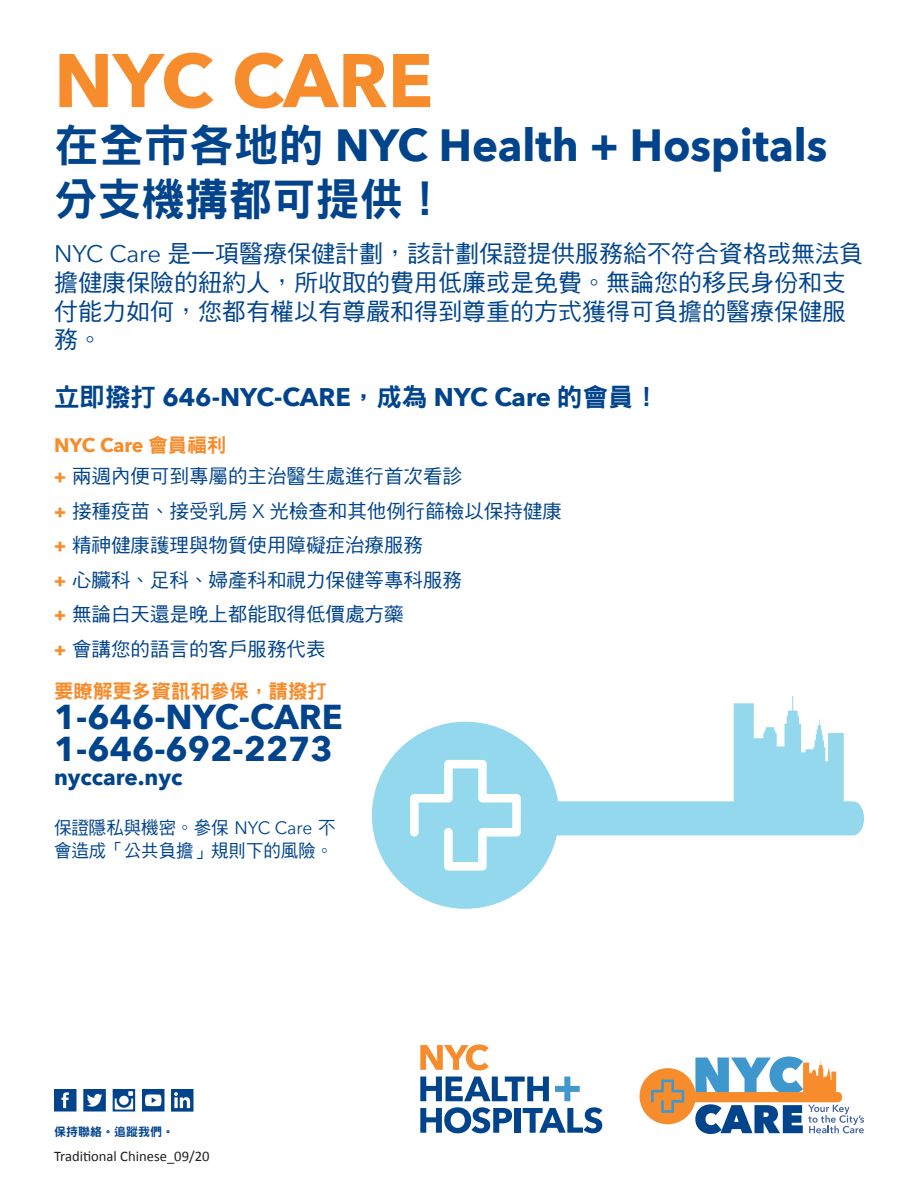
<style>
.page{position:relative;width:918px;height:1188px;background:#fff}
.page>*{position:absolute;margin:0;border:0;box-sizing:border-box;transform-origin:0 0}
.t1{font:700 75px "Avenir Next";color:#f68c2c}
.t2{font:700 45px/54px "Avenir Next";color:#01448c}
.text_list{font:700 34.5px "Avenir Next";color:#01448c}
.t3{font:700 25.5px "Avenir Next";color:#01448c}
.t4{font:24px/28.8px "DF Hei Std W5";color:#01448c}
.text_list-2{font:700 22.5px "Avenir Next";color:#01448c}
.t5{font:19.5px "DF Hei Std W5";color:#01448c}
.text_list-3{font:19.5px "DF Hei Std W9";color:#f68c2c}
.t6{font:700 19.5px "Avenir Next";letter-spacing:-.02em;color:#f68c2c}
.text_list-4{font:18px/22.5px "DF Hei Std W5";color:#01448c}
.t7{font:14.7px "Calibri";color:#231f20}
.t8{font:12px "DF Hei Std W9";color:#01448c}
.s1{font-family:"DF Hei Std W9";font-weight:400}
.s2{font-family:"Avenir Next"}
.s3{font-family:"Avenir Next";font-weight:800;font-size:18px;color:#f68c2c}
</style>
<div class="page">
<svg style="left:372px;top:696px;width:492px;height:213px"></svg>
<svg style="left:640px;top:1057px;width:224px;height:77px"></svg>
<svg style="left:420px;top:1044px;width:69px;height:26px"></svg>
<svg style="left:420px;top:1077px;width:129px;height:24px"></svg>
<svg style="left:420px;top:1107px;width:92px;height:26px"></svg>
<div style="left:514px;top:1108px;width:6px;height:25px;background:#01448c"></div>
<svg style="left:523px;top:1107px;width:79px;height:26px"></svg>
<svg style="left:555px;top:1077px;width:25px;height:24px"></svg>
<svg style="left:54px;top:1089px;width:22px;height:23px"></svg>
<svg style="left:113px;top:1089px;width:22px;height:22px"></svg>
<svg style="left:83px;top:1089px;width:23px;height:23px"></svg>
<svg style="left:142px;top:1089px;width:22px;height:23px"></svg>
<svg style="left:171px;top:1089px;width:22px;height:23px"></svg>
<p class="t1" style="left:54px;top:16px;width:381px">NYC CARE</p>
<p class="t2" style="left:54px;top:118px;width:775px"><span class="s1">在全市各地的</span> NYC Health + Hospitals<span class="s1">分支機搆都可提供！</span></p>
<p class="t4" style="left:54px;top:238px;width:811px"><span class="s2">NYC Care</span> 是一項醫療保健計劃，該計劃保證提供服務給不符合資格或無法負擔健康保險的紐約人，所收取的費用低廉或是免費。無論您的移民身份和支付能力如何，您都有權以有尊嚴和得到尊重的方式獲得可負擔的醫療保健服務。</p>
<p class="t3" style="left:54px;top:375px;width:607px"><span class="s1">立即撥打</span> 646-NYC-CARE<span class="s1">，成為</span> NYC Care <span class="s1">的會員！</span></p>
<p class="t6" style="left:54px;top:428px;width:174px">NYC Care <span class="s1">會員福利</span></p>
<p class="t5" style="left:54px;top:466px;width:409px"><span class="s3">+</span> 兩週內便可到專屬的主治醫生處進行首次看診</p>
<p class="t5" style="left:54px;top:500px;width:509px"><span class="s3">+</span> 接種疫苗、接受乳房 <span class="s2">X</span> 光檢查和其他例行篩檢以保持健康</p>
<p class="t5" style="left:54px;top:535px;width:370px"><span class="s3">+</span> 精神健康護理與物質使用障礙症治療服務</p>
<p class="t5" style="left:54px;top:569px;width:409px"><span class="s3">+</span> 心臟科、足科、婦產科和視力保健等專科服務</p>
<p class="t5" style="left:54px;top:604px;width:351px"><span class="s3">+</span> 無論白天還是晚上都能取得低價處方藥</p>
<p class="t5" style="left:54px;top:638px;width:273px"><span class="s3">+</span> 會講您的語言的客戶服務代表</p>
<p class="text_list-3" style="left:54px;top:680px;width:274px">要瞭解更多資訊和參保，請撥打</p>
<p class="text_list" style="left:54px;top:687px;width:290px">1-646-NYC-CARE</p>
<p class="text_list" style="left:54px;top:719px;width:280px">1-646-692-2273</p>
<p class="text_list-2" style="left:54px;top:758px;width:130px">nyccare.nyc</p>
<p class="text_list-4" style="left:54px;top:816px;width:283px">保證隱私與機密。參保 <span class="s2">NYC Care</span> 不會造成「公共負擔」規則下的風險。</p>
<p class="t8" style="left:54px;top:1125px;width:121px">保持聯絡。追蹤我們。</p>
<p class="t7" style="left:54px;top:1147px;width:157px">Traditional Chinese_09/20</p>
</div>
